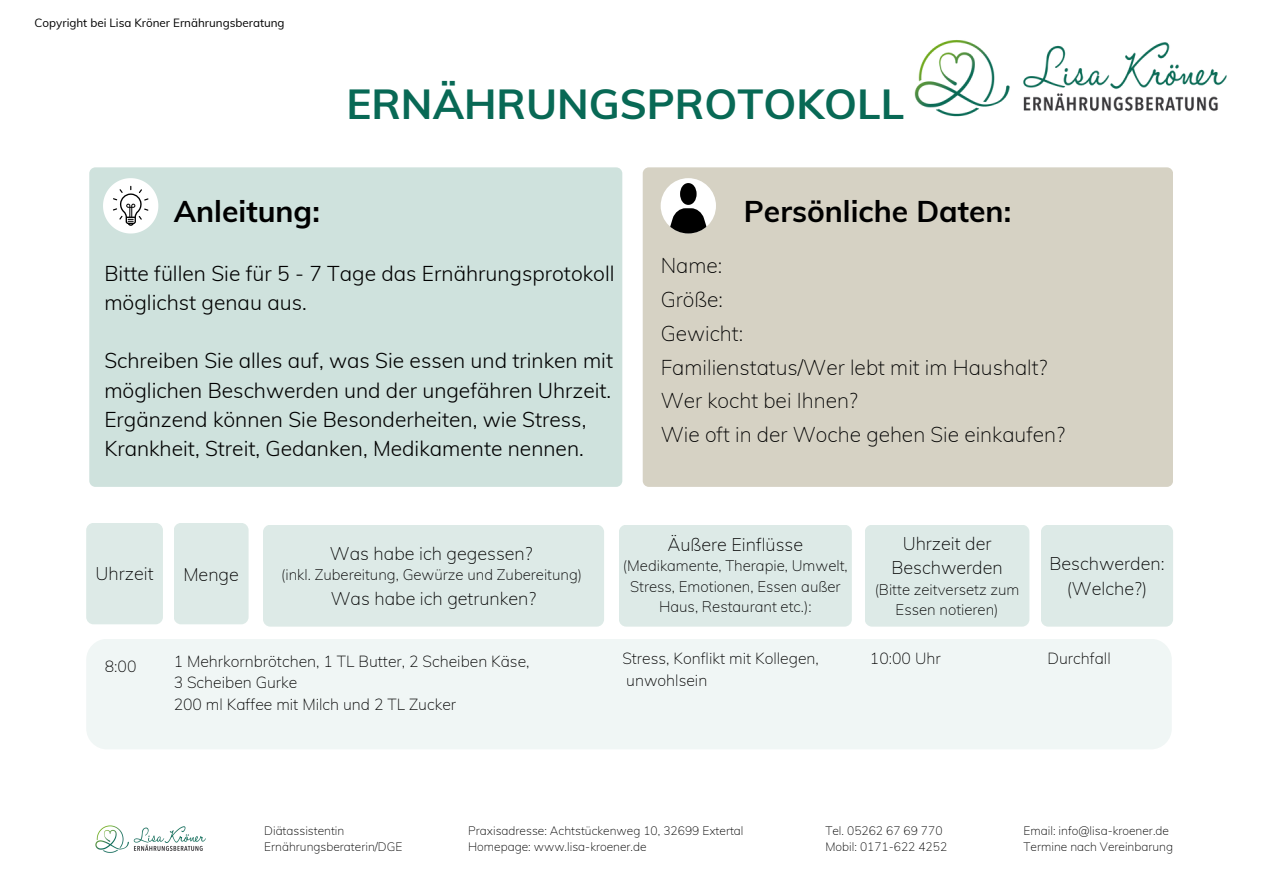
<style>
.page{position:relative;width:1263px;height:894px;background:#fff}
.page>*{position:absolute;margin:0;border:0;box-sizing:border-box;transform-origin:0 0}
.t1{font:700 42px "Muli";color:#086955}
.t2{font:700 30px "Muli";color:#000}
.t3{font:300 21px/29.2px "Muli";color:#000}
.t4{font:200 21px "Muli";color:#000}
.t5{font:200 18px/24.8px "Muli";color:#000;text-align:center}
.t6{font:200 15.75px "Muli";color:#000}
.t7{font:200 15px/20.2px "Muli";color:#000;text-align:center}
.t8{font:200 12px "Muli";color:#000}
.t9{font:11.7px "Muli";color:#000}
</style>
<div class="page">
<img style="left:914px;top:40px;width:313px;height:77px">
<div style="left:89px;top:167px;width:533px;height:319px;background:#cfe2dd;border-radius:6px"></div>
<svg style="left:103px;top:178px;width:55px;height:55px"></svg>
<div style="left:643px;top:167px;width:530px;height:319px;background:#d6d2c4;border-radius:6px"></div>
<div style="left:661px;top:178px;width:55px;height:55px;background:#fff;border-radius:50%"></div>
<svg style="left:668px;top:208px;width:41px;height:25px"></svg>
<div style="left:680px;top:183px;width:17px;height:22px;background:#000;border-radius:50%"></div>
<img style="left:95px;top:825px;width:111px;height:28px">
<div style="left:86px;top:522px;width:77px;height:102px;background:#ddeae7;border-radius:7px"></div>
<div style="left:174px;top:522px;width:75px;height:102px;background:#ddeae7;border-radius:7px"></div>
<div style="left:263px;top:524px;width:341px;height:102px;background:#ddeae7;border-radius:7px"></div>
<div style="left:619px;top:524px;width:233px;height:102px;background:#ddeae7;border-radius:7px"></div>
<div style="left:865px;top:524px;width:164px;height:102px;background:#ddeae7;border-radius:7px"></div>
<div style="left:1041px;top:524px;width:132px;height:102px;background:#ddeae7;border-radius:7px"></div>
<div style="left:86px;top:638px;width:1086px;height:111px;background:#f0f6f5;border-radius:21px"></div>
<p class="t9" style="left:35px;top:15px;width:252px">Copyright bei Lisa Kröner Ernährungsberatung</p>
<p class="t1" style="left:347px;top:76px;width:559px">ERNÄHRUNGSPROTOKOLL</p>
<p class="t2" style="left:174px;top:191px;width:148px">Anleitung:</p>
<p class="t2" style="left:744px;top:191px;width:269px">Persönliche Daten:</p>
<p class="t3" style="left:104px;top:258px;width:512px">Bitte füllen Sie für 5 - 7 Tage das Ernährungsprotokoll möglichst genau aus.</p>
<p class="t3" style="left:104px;top:345px;width:510px">Schreiben Sie alles auf, was Sie essen und trinken mit möglichen Beschwerden und der ungefähren Uhrzeit.</p>
<p class="t3" style="left:104px;top:404px;width:483px">Ergänzend können Sie Besonderheiten, wie Stress,<br>Krankheit, Streit, Gedanken, Medikamente nennen.</p>
<p class="t4" style="left:661px;top:252px;width:63px">Name:</p>
<p class="t4" style="left:661px;top:286px;width:64px">Größe:</p>
<p class="t4" style="left:661px;top:319px;width:84px">Gewicht:</p>
<p class="t4" style="left:661px;top:353px;width:388px">Familienstatus/Wer lebt mit im Haushalt?</p>
<p class="t4" style="left:661px;top:387px;width:199px">Wer kocht bei Ihnen?</p>
<p class="t4" style="left:661px;top:421px;width:406px">Wie oft in der Woche gehen Sie einkaufen?</p>
<p class="t5" style="left:96px;top:561px;width:59px">Uhrzeit</p>
<p class="t5" style="left:183px;top:562px;width:57px">Menge</p>
<p class="t5" style="left:330px;top:540px;width:204px">Was habe ich gegessen?</p>
<p class="t7" style="left:281px;top:564px;width:302px">(inkl. Zubereitung, Gewürze und Zubereitung)</p>
<p class="t5" style="left:331px;top:585px;width:207px">Was habe ich getrunken?</p>
<p class="t6" style="left:105px;top:656px;width:33px">8:00</p>
<p class="t6" style="left:174px;top:651px;width:357px">1 Mehrkornbrötchen, 1 TL Butter, 2 Scheiben Käse,</p>
<p class="t6" style="left:174px;top:672px;width:125px">3 Scheiben Gurke</p>
<p class="t6" style="left:174px;top:693px;width:284px">200 ml Kaffee mit Milch und 2 TL Zucker</p>
<p class="t5" style="left:668px;top:532px;width:137px">Äußere Einflüsse</p>
<p class="t7" style="left:623px;top:555px;width:226px">(Medikamente, Therapie, Umwelt,<br>Stress, Emotionen, Essen außer<br>Haus, Restaurant etc.):</p>
<p class="t6" style="left:622px;top:648px;width:198px">Stress, Konflikt mit Kollegen,</p>
<p class="t6" style="left:626px;top:669px;width:83px">unwohlsein</p>
<p class="t5" style="left:891px;top:530px;width:113px">Uhrzeit der<br>Beschwerden</p>
<p class="t7" style="left:875px;top:578px;width:146px">(Bitte zeitversetz zum<br>Essen notieren)</p>
<p class="t5" style="left:1049px;top:550px;width:117px">Beschwerden:</p>
<p class="t5" style="left:1067px;top:575px;width:82px">(Welche?)</p>
<p class="t6" style="left:870px;top:648px;width:72px">10:00 Uhr</p>
<p class="t6" style="left:1047px;top:648px;width:65px">Durchfall</p>
<p class="t8" style="left:264px;top:823px;width:82px">Diätassistentin</p>
<p class="t8" style="left:264px;top:839px;width:140px">Ernährungsberaterin/DGE</p>
<p class="t8" style="left:468px;top:823px;width:277px">Praxisadresse: Achtstückenweg 10, 32699 Extertal</p>
<p class="t8" style="left:468px;top:839px;width:180px">Homepage: www.lisa-kroener.de</p>
<p class="t8" style="left:825px;top:823px;width:119px">Tel. 05262 67 69 770</p>
<p class="t8" style="left:825px;top:839px;width:123px">Mobil: 0171-622 4252</p>
<p class="t8" style="left:1023px;top:823px;width:147px">Email: info@lisa-kroener.de</p>
<p class="t8" style="left:1023px;top:839px;width:151px">Termine nach Vereinbarung</p>
</div>
